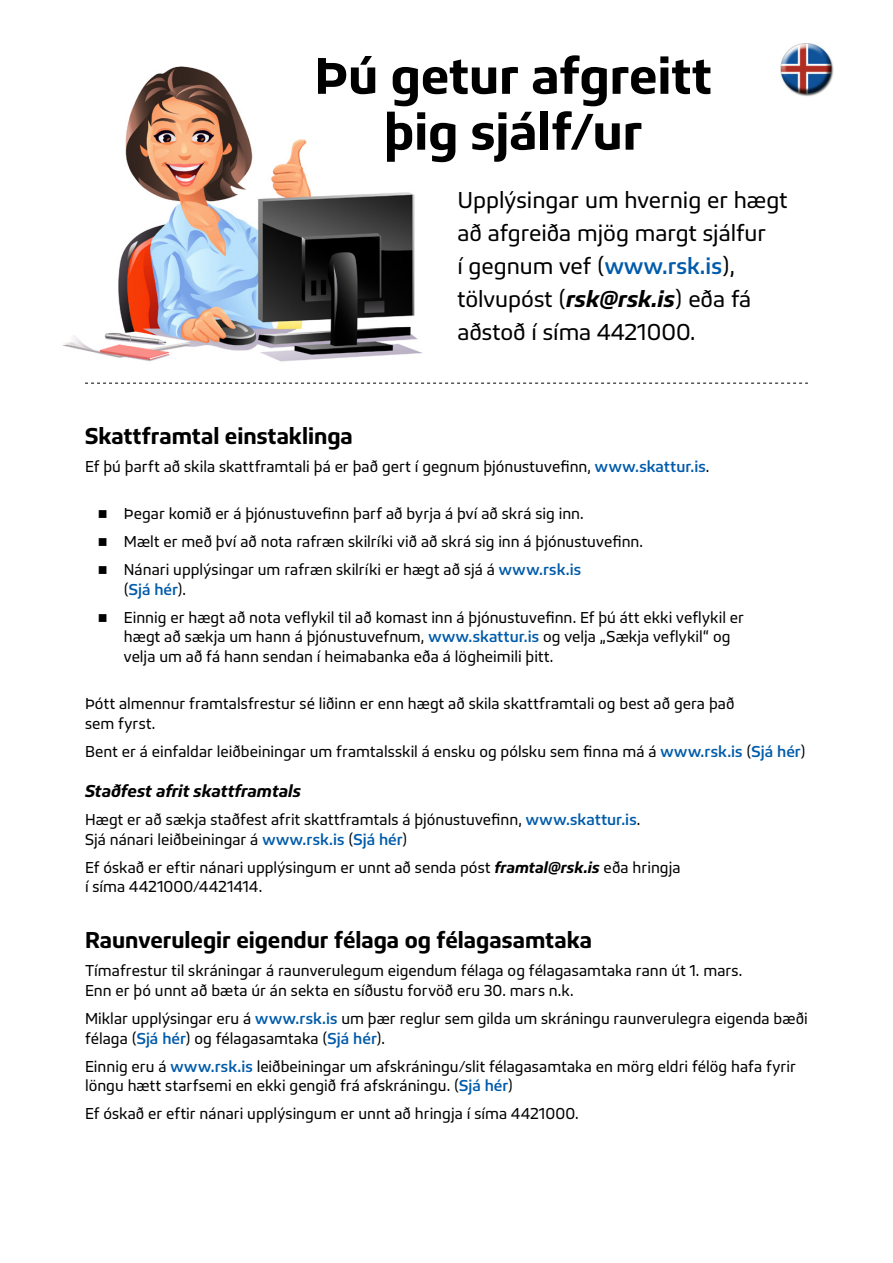
<style>
.page{position:relative;width:893px;height:1263px;background:#fff}
.page>*{position:absolute;margin:0;border:0;box-sizing:border-box;transform-origin:0 0}
.t1{font:600 53.7px/55.8px "Bega";color:#000;text-align:center}
.t2{font:24px/33px "Bega";color:#000}
.t3{font:600 24px "Bega";color:#000}
.t4{font:italic 600 18px "Bega";color:#000}
.t5{font:16.5px/19.5px "Bega";color:#000}
.s1{font-weight:500;color:#005baa}
.s2{font-weight:600;font-style:italic}
</style>
<div class="page">
<img style="left:62px;top:66px;width:360px;height:296px">
<svg style="left:85px;top:383px;width:723px;height:1px"></svg>
<img style="left:781px;top:43px;width:53px;height:53px">
<h1 class="t1" style="left:315px;top:48px;width:399px">Þú getur afgreitt þig sjálf/ur</h1>
<h2 class="t2" style="left:457px;top:183px;width:332px">Upplýsingar um hvernig er hægt að afgreiða mjög margt sjálfur<br>í gegnum vef (<span class="s1">www.rsk.is</span>), tölvupóst (<span class="s2">rsk@rsk.is</span>) eða fá aðstoð í síma 4421000.</h2>
<h2 class="t3" style="left:85px;top:422px;width:269px">Skattframtal einstaklinga</h2>
<p class="t5" style="left:85px;top:456px;width:626px">Ef þú þarft að skila skattframtali þá er það gert í gegnum þjónustuvefinn, <span class="s1">www.skattur.is</span>.</p>
<p class="t5" style="left:98px;top:504px;width:488px">■ Þegar komið er á þjónustuvefinn þarf að byrja á því að skrá sig inn.</p>
<p class="t5" style="left:98px;top:532px;width:547px">■ Mælt er með því að nota rafræn skilríki við að skrá sig inn á þjónustuvefinn.</p>
<p class="t5" style="left:124px;top:560px;width:459px;text-indent:-26px">■ Nánari upplýsingar um rafræn skilríki er hægt að sjá á <span class="s1">www.rsk.is </span>(<span class="s1">Sjá hér</span>).</p>
<p class="t5" style="left:124px;top:607px;width:622px;text-indent:-26px">■ Einnig er hægt að nota veflykil til að komast inn á þjónustuvefinn. Ef þú átt ekki veflykil er hægt að sækja um hann á þjónustuvefnum, <span class="s1">www.skattur.is</span> og velja „Sækja veflykil“ og velja um að fá hann sendan í heimabanka eða á lögheimili þitt.</p>
<p class="t5" style="left:85px;top:694px;width:651px">Þótt almennur framtalsfrestur sé liðinn er enn hægt að skila skattframtali og best að gera það sem fyrst.</p>
<p class="t5" style="left:85px;top:741px;width:722px">Bent er á einfaldar leiðbeiningar um framtalsskil á ensku og pólsku sem finna má á <span class="s1">www.rsk.is</span> (<span class="s1">Sjá hér</span>)</p>
<p class="t4" style="left:85px;top:781px;width:217px">Staðfest afrit skattframtals</p>
<p class="t5" style="left:85px;top:810px;width:557px">Hægt er að sækja staðfest afrit skattframtals á þjónustuvefinn, <span class="s1">www.skattur.is</span>.<br>Sjá nánari leiðbeiningar á <span class="s1">www.rsk.is</span> (<span class="s1">Sjá hér</span>)</p>
<p class="t5" style="left:85px;top:858px;width:597px">Ef óskað er eftir nánari upplýsingum er unnt að senda póst <span class="s2">framtal@rsk.is</span> eða hringja í síma 4421000/4421414.</p>
<h2 class="t3" style="left:85px;top:926px;width:509px">Raunverulegir eigendur félaga og félagasamtaka</h2>
<p class="t5" style="left:85px;top:961px;width:659px">Tímafrestur til skráningar á raunverulegum eigendum félaga og félagasamtaka rann út 1. mars.<br>Enn er þó unnt að bæta úr án sekta en síðustu forvöð eru 30. mars n.k.</p>
<p class="t5" style="left:85px;top:1009px;width:724px">Miklar upplýsingar eru á <span class="s1">www.rsk.is</span> um þær reglur sem gilda um skráningu raunverulegra eigenda bæði félaga (<span class="s1">Sjá hér</span>) og félagasamtaka (<span class="s1">Sjá hér</span>).</p>
<p class="t5" style="left:85px;top:1056px;width:712px">Einnig eru á <span class="s1">www.rsk.is</span> leiðbeiningar um afskráningu/slit félagasamtaka en mörg eldri félög hafa fyrir löngu hætt starfsemi en ekki gengið frá afskráningu. (<span class="s1">Sjá hér</span>)</p>
<p class="t5" style="left:85px;top:1104px;width:495px">Ef óskað er eftir nánari upplýsingum er unnt að hringja í síma 4421000.</p>
</div>
